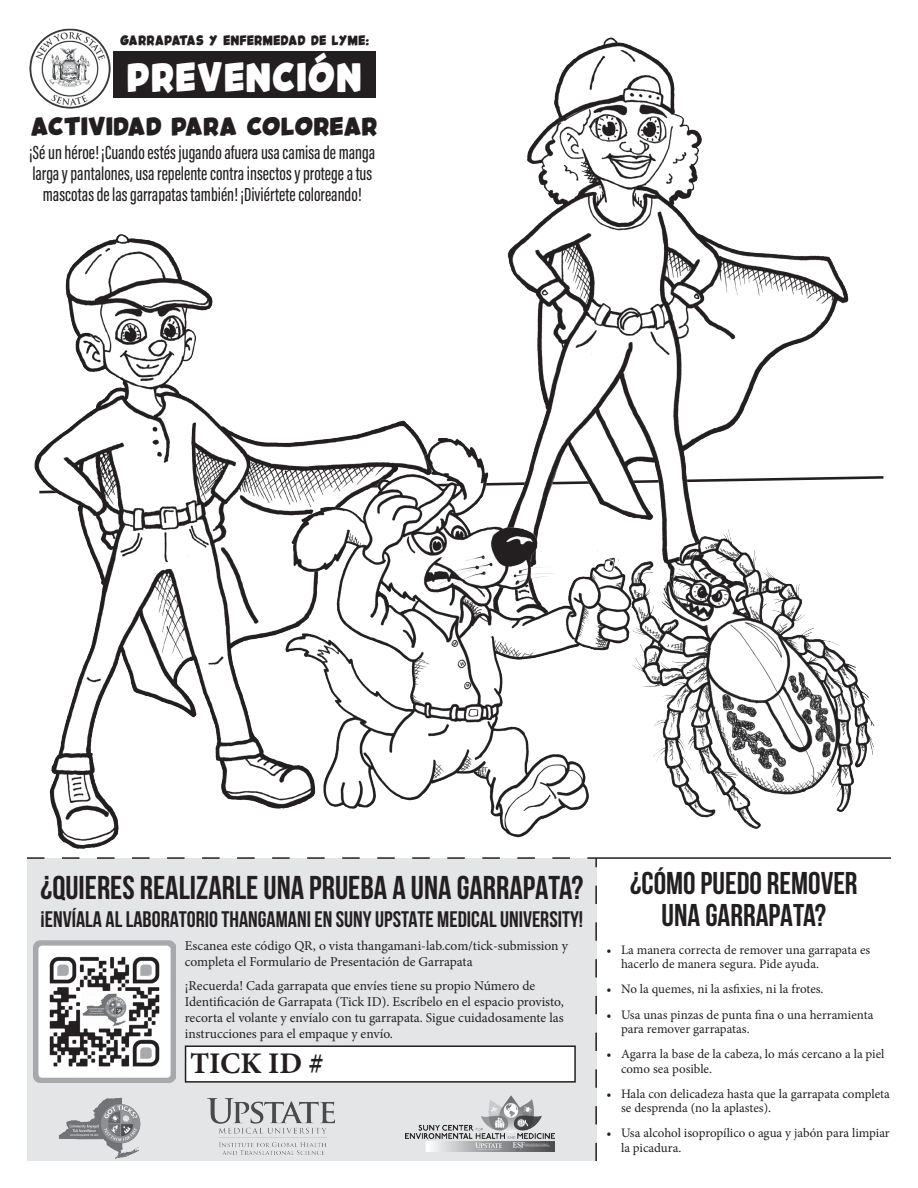
<style>
.page{position:relative;width:918px;height:1188px;background:#fff}
.page>*{position:absolute;margin:0;border:0;box-sizing:border-box;transform-origin:0 0}
.t1{font:700 33px "Bebas Neue";color:#231f20}
.t2{font:700 31.5px "Bebas Neue";color:#231f20}
.t3{font:700 30px "Minion Pro";color:#231f20}
.t4{font:26.25px "Kids Magazine";letter-spacing:.04em;color:#fff;scale:.92 1}
.t5{font:700 22.5px "Bebas Neue";color:#231f20}
.t6{font:500 19.5px/21px "Acumin Pro Extra Cond";color:#231f20;text-align:center}
.t7{font:16.5px "Kids Magazine";color:#231f20}
.t8{font:13.5px/16.2px "Minion Pro";color:#231f20}
.t9{font:12.9px/14.4px "Minion Pro";color:#231f20}
.t10{font:9px "Kids Magazine";letter-spacing:.04em;color:#231f20;scale:.92 1}
</style>
<div class="page">
<svg style="left:27px;top:857px;width:570px;height:304px;background:#dbdcde"></svg>
<svg style="left:861px;top:476px;width:23px;height:4px"></svg>
<img style="left:34px;top:234px;width:386px;height:615px">
<img style="left:507px;top:37px;width:354px;height:487px">
<img style="left:636px;top:524px;width:239px;height:305px">
<img style="left:281px;top:439px;width:355px;height:401px">
<hr style="left:597px;top:857px;width:294px;height:2px;background:#231f20">
<img style="left:29px;top:28px;width:82px;height:81px">
<div style="left:114px;top:51px;width:262px;height:47px;background:#231f20"></div>
<p class="t10" style="left:120px;top:36px;width:273px">GARRAPATAS Y ENFERMEDAD DE LYME:</p>
<p class="t4" style="left:127px;top:66px;width:257px">PREVENCIÓN</p>
<p class="t7" style="left:31px;top:120px;width:349px">ACTIVIDAD PARA COLOREAR</p>
<p class="t6" style="left:29px;top:142px;width:347px">¡Sé un héroe! ¡Cuando estés jugando afuera usa camisa de manga larga y pantalones, usa repelente contra insectos y protege a tus mascotas de las garrapatas también! ¡Diviértete coloreando!</p>
<p class="t1" style="left:41px;top:869px;width:544px">¿QUIERES REALIZARLE UNA PRUEBA A UNA GARRAPATA?</p>
<p class="t5" style="left:41px;top:907px;width:544px">¡ENVÍALA AL LABORATORIO THANGAMANI EN SUNY UPSTATE MEDICAL UNIVERSITY!</p>
<p class="t8" style="left:185px;top:937px;width:385px">Escanea este código QR, o vista thangamani-lab.com/tick-submission y completa el Formulario de Presentación de Garrapata</p>
<p class="t8" style="left:185px;top:977px;width:381px">¡Recuerda! Cada garrapata que envíes tiene su propio Número de Identificación de Garrapata (Tick ID). Escríbelo en el espacio provisto, recorta el volante y envíalo con tu garrapata. Sigue cuidadosamente las instrucciones para el empaque y envío.</p>
<p class="t3" style="left:190px;top:1042px;width:135px">TICK ID #</p>
<p class="t2" style="left:630px;top:866px;width:229px">¿CÓMO PUEDO REMOVER</p>
<p class="t2" style="left:662px;top:898px;width:166px">UNA GARRAPATA?</p>
<p class="t9" style="left:621px;top:942px;width:251px;text-indent:-14px">• La manera correcta de remover una garrapata es hacerlo de manera segura. Pide ayuda.</p>
<p class="t9" style="left:607px;top:982px;width:218px">• No la quemes, ni la asfixies, ni la frotes.</p>
<p class="t9" style="left:621px;top:1007px;width:254px;text-indent:-14px">• Usa unas pinzas de punta fina o una herramienta para remover garrapatas.</p>
<p class="t9" style="left:621px;top:1047px;width:265px;text-indent:-14px">• Agarra la base de la cabeza, lo más cercano a la piel como sea posible.</p>
<p class="t9" style="left:621px;top:1086px;width:270px;text-indent:-14px">• Hala con delicadeza hasta que la garrapata completa se desprenda (no la aplastes).</p>
<p class="t9" style="left:621px;top:1126px;width:270px;text-indent:-14px">• Usa alcohol isopropílico o agua y jabón para limpiar la picadura.</p>
</div>
